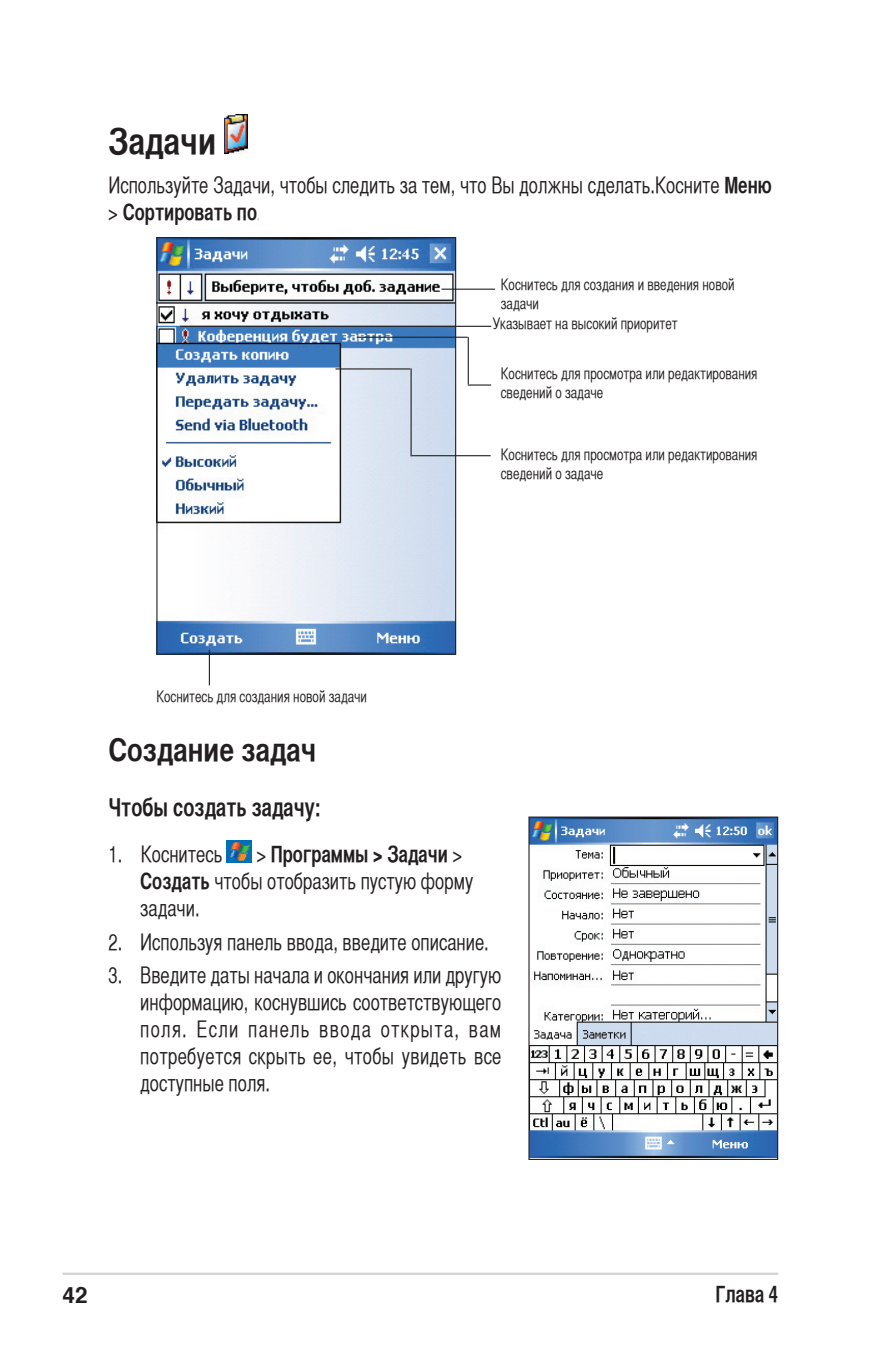
<style>
.page{position:relative;width:893px;height:1346px;background:#fff}
.page>*{position:absolute;margin:0;border:0;box-sizing:border-box;transform-origin:0 0}
.t1{font:36px "Helvetica CY Bold";color:#231f20}
.t2{font:31.5px "Helvetica CY Bold";color:#231f20}
.t3{font:24.75px "Helvetica CY Bold";color:#231f20;scale:.9 1}
.t4{font:22.5px/27px "Helvetica CY Plain";color:#231f20;scale:.9 1}
.t5{font:22.5px "Helvetica CY Bold";color:#231f20;scale:.9 1}
.t6{font:700 22.5px "Helvetica";color:#231f20}
.t7{font:15.75px/18.9px "Helvetica CY Plain";color:#231f20;scale:.9 1}
.s1{font-family:"Helvetica CY Bold"}
.s2{font-family:"Helvetica CY Oblique"}
.s3{font-family:"Helvetica CY Oblique";color:#fff}
.s4{font-family:"Helvetica CY Plain"}
</style>
<div class="page">
<hr style="left:63px;top:1272px;width:715px;height:3px;background:#d1d2d4">
<img style="left:224px;top:115px;width:24px;height:39px">
<img style="left:227px;top:840px;width:25px;height:22px">
<img style="left:530px;top:818px;width:246px;height:339px">
<div style="left:528px;top:816px;width:250px;height:344px;border:1px solid #231f20"></div>
<img style="left:158px;top:239px;width:296px;height:414px">
<div style="left:156px;top:237px;width:300px;height:418px;border:1px solid #231f20"></div>
<hr style="left:180px;top:326px;width:311px;height:1px;background:#231f20">
<hr style="left:357px;top:337px;width:111px;height:1px;background:#231f20">
<hr style="left:412px;top:455px;width:79px;height:1px;background:#231f20">
<hr style="left:209px;top:650px;width:1px;height:35px;background:#231f20">
<hr style="left:468px;top:337px;width:1px;height:47px;background:#231f20">
<hr style="left:468px;top:384px;width:23px;height:2px;background:#231f20">
<hr style="left:411px;top:368px;width:1px;height:88px;background:#231f20">
<hr style="left:335px;top:368px;width:75px;height:1px;background:#231f20">
<hr style="left:441px;top:289px;width:54px;height:1px;background:#231f20">
<h1 class="t1" style="left:108px;top:119px;width:109px">Задачи</h1>
<p class="t4" style="left:108px;top:172px;width:739px">Используйте Задачи, чтобы следить за тем, что Вы должны сделать.Косните <span class="s1">Меню</span></p>
<p class="t5" style="left:108px;top:199px;width:172px"><span class="s2">&gt;</span> Сортировать по<span class="s3">.</span></p>
<p class="t7" style="left:501px;top:275px;width:261px">Коснитесь для создания и введения новой задачи</p>
<p class="t7" style="left:492px;top:314px;width:207px">Указывает на высокий приоритет</p>
<p class="t7" style="left:501px;top:364px;width:287px">Коснитесь для просмотра или редактирования сведений о задаче</p>
<p class="t7" style="left:156px;top:687px;width:236px">Коснитесь для создания новой задачи</p>
<p class="t7" style="left:501px;top:445px;width:287px">Коснитесь для просмотра или редактирования сведений о задаче</p>
<h2 class="t2" style="left:108px;top:731px;width:209px">Создание задач</h2>
<p class="t3" style="left:108px;top:792px;width:238px">Чтобы создать задачу:</p>
<p class="t4" style="left:108px;top:841px;width:128px">1. Коснитесь</p>
<p class="t5" style="left:257px;top:840px;width:230px"><span class="s4">&gt;</span> Программы &gt; Задачи <span class="s4">&gt;</span></p>
<p class="t4" style="left:140px;top:868px;width:372px"><span class="s1">Создать</span> чтобы отобразить пустую форму задачи.</p>
<p class="t4" style="left:108px;top:928px;width:424px">2. Используя панель ввода, введите описание.</p>
<p class="t4" style="left:140px;top:962px;width:403px;text-align:justify;text-indent:-32px">3. Введите даты начала и окончания или другую информацию, коснувшись соответствующего поля. Если панель ввода открыта, вам потребуется скрыть ее, чтобы увидеть все доступные поля.</p>
<p class="t6" style="left:63px;top:1279px;width:27px">42</p>
<p class="t5" style="left:716px;top:1280px;width:71px">Глава 4</p>
</div>
